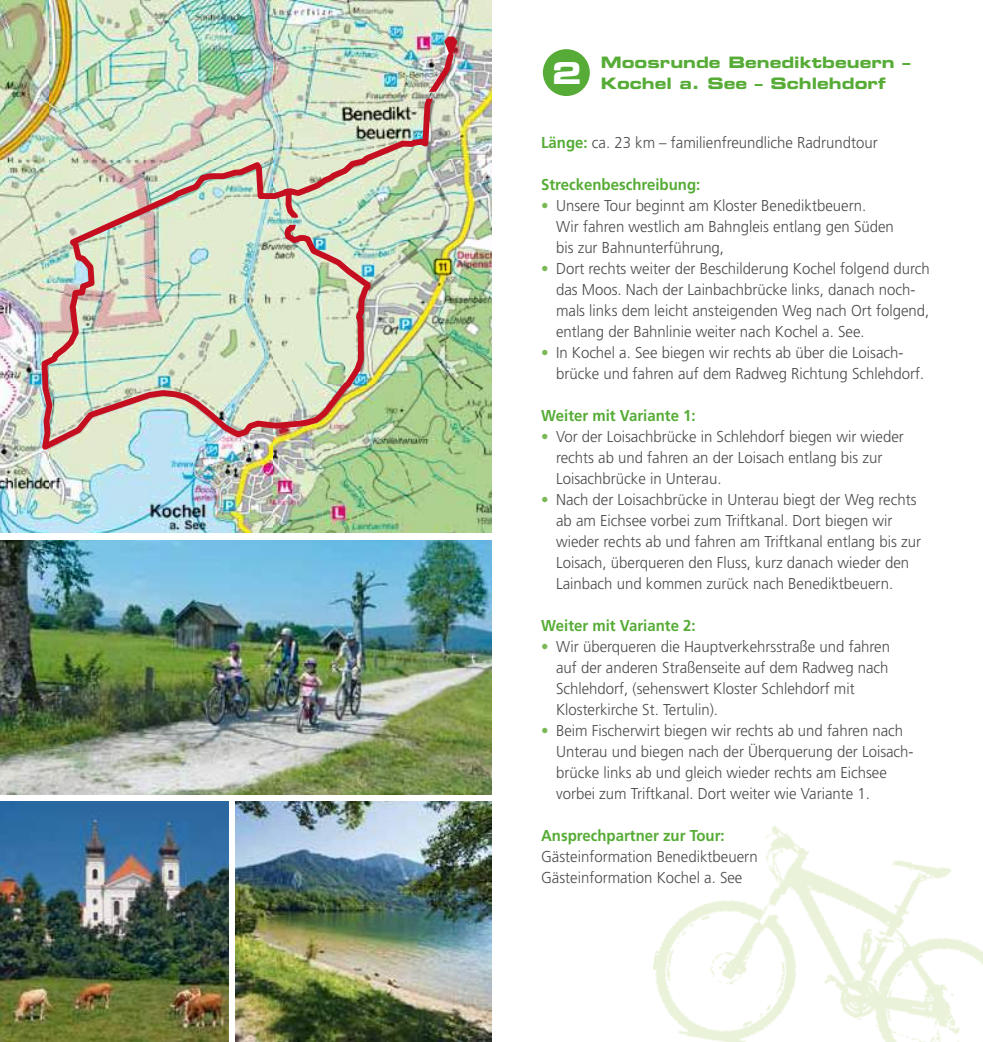
<style>
.page{position:relative;width:983px;height:1042px;background:#fff}
.page>*{position:absolute;margin:0;border:0;box-sizing:border-box;transform-origin:0 0}
.t1{font:30.1px "Eurostile Bold Extended Two";color:#fff}
.t2{font:300 15.75px/21px "Frutiger LT Std";color:#4b4b4d;scale:.95 1}
.t3{font:700 15.75px "Frutiger LT Std";color:#56ac36;scale:.95 1}
.t4{font:15.75px/21px "Eurostile Bold Extended Two";color:#56ac36}
.s1{font-weight:700;color:#56ac36}
.s2{color:#79b854}
</style>
<div class="page">
<img style="left:0;top:0;width:491px;height:533px">
<img style="left:37px;top:23px;width:420px;height:434px">
<div style="left:542px;top:48px;width:48px;height:49px;background:#56ac36;border-radius:50%"></div>
<div style="left:541px;top:47px;width:50px;height:51px;border:2px solid #fff;border-radius:50%"></div>
<img style="left:236px;top:801px;width:255px;height:241px">
<img style="left:0;top:540px;width:491px;height:254px">
<img style="left:0;top:801px;width:228px;height:241px">
<svg style="left:444px;top:37px;width:13px;height:21px"></svg>
<img style="left:653px;top:826px;width:329px;height:216px">
<h1 class="t1" style="left:552px;top:52px;width:31px">2</h1>
<p class="t4" style="left:600px;top:52px;width:311px">Moosrunde Benediktbeuern –<br>Kochel a. See – Schlehdorf</p>
<p class="t2" style="left:541px;top:133px;width:356px"><span class="s1">Länge:</span> ca. 23 km – familienfreundliche Radrundtour</p>
<p class="t3" style="left:541px;top:176px;width:169px">Streckenbeschreibung:</p>
<p class="t2" style="left:556px;top:196px;width:357px;text-indent:-15px"><span class="s2">•</span> Unsere Tour beginnt am Kloster Benediktbeuern.<br>Wir fahren westlich am Bahngleis entlang gen Süden bis zur Bahnunterführung,</p>
<p class="t2" style="left:556px;top:259px;width:395px;text-indent:-15px"><span class="s2">•</span> Dort rechts weiter der Beschilderung Kochel folgend durch das Moos. Nach der Lainbachbrücke links, danach noch&shy;mals links dem leicht ansteigenden Weg nach Ort folgend, entlang der Bahnlinie weiter nach Kochel a. See.</p>
<p class="t2" style="left:556px;top:342px;width:389px;text-indent:-15px"><span class="s2">•</span> In Kochel a. See biegen wir rechts ab über die Loisach&shy;brücke und fahren auf dem Radweg Richtung Schlehdorf.</p>
<p class="t3" style="left:541px;top:406px;width:164px">Weiter mit Variante 1:</p>
<p class="t2" style="left:556px;top:426px;width:367px;text-indent:-15px"><span class="s2">•</span> Vor der Loisachbrücke in Schlehdorf biegen wir wieder rechts ab und fahren an der Loisach entlang bis zur<br>Loisachbrücke in Unterau.</p>
<p class="t2" style="left:556px;top:489px;width:385px;text-indent:-15px"><span class="s2">•</span> Nach der Loisachbrücke in Unterau biegt der Weg rechts ab am Eichsee vorbei zum Triftkanal. Dort biegen wir wieder rechts ab und fahren am Triftkanal entlang bis zur Loisach, überqueren den Fluss, kurz danach wieder den Lainbach und kommen zurück nach Benediktbeuern.</p>
<p class="t3" style="left:541px;top:616px;width:164px">Weiter mit Variante 2:</p>
<p class="t2" style="left:556px;top:636px;width:353px;text-indent:-15px"><span class="s2">•</span> Wir überqueren die Hauptverkehrsstraße und fahren auf der anderen Straßenseite auf dem Radweg nach Schlehdorf, (sehenswert Kloster Schlehdorf mit Klosterkirche St. Tertulin).</p>
<p class="t2" style="left:556px;top:720px;width:378px;text-indent:-15px"><span class="s2">•</span> Beim Fischerwirt biegen wir rechts ab und fahren nach Unterau und biegen nach der Überquerung der Loisach&shy;brücke links ab und gleich wieder rechts am Eichsee vorbei zum Triftkanal. Dort weiter wie Variante 1.</p>
<p class="t3" style="left:541px;top:826px;width:195px">Ansprechpartner zur Tour:</p>
<p class="t2" style="left:541px;top:846px;width:229px">Gästeinformation Benediktbeuern<br>Gästeinformation Kochel a. See</p>
</div>
